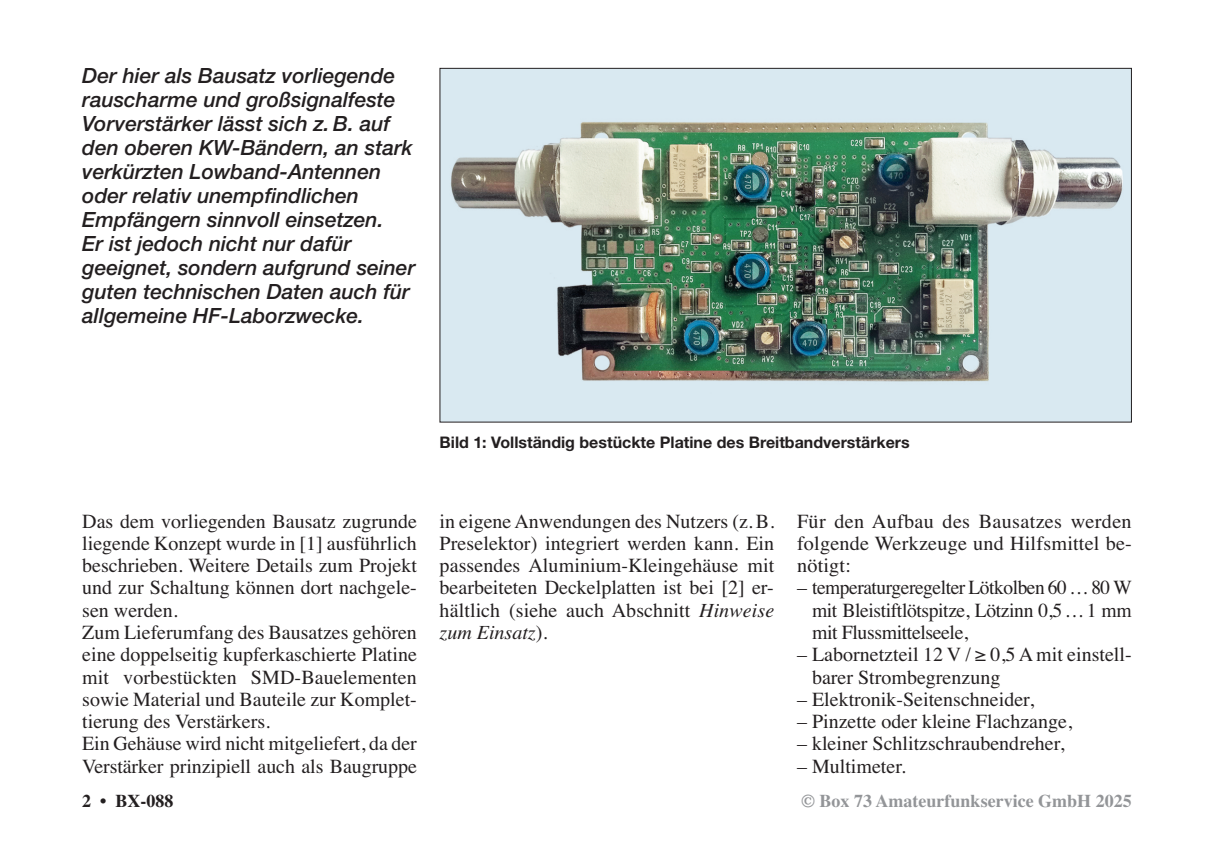
<style>
.page{position:relative;width:1214px;height:862px;background:#fff}
.page>*{position:absolute;margin:0;border:0;box-sizing:border-box;transform-origin:0 0}
.t1{font:italic 500 21px/24px "Helvetica Neue";color:#231f20}
.t2{font:20px/22.2px "Times";color:#231f20;text-align:justify}
.t3{font:700 18px "Times";color:#939598}
.t4{font:700 18px "Times";color:#231f20}
.t5{font:700 16px "Helvetica Neue";color:#231f20}
.s1{font-style:italic}
</style>
<div class="page">
<img style="left:441px;top:70px;width:688px;height:350px">
<p class="t1" style="left:82px;top:66px;width:334px">Der hier als Bausatz vorliegende rauscharme und großsignalfeste<br>Vorverstärker lässt sich z. B. auf den oberen KW-Bändern, an stark verkürzten Lowband-Antennen oder relativ unempfindlichen<br>Empfängern sinnvoll einsetzen.<br>Er ist jedoch nicht nur dafür geeignet, sondern aufgrund seiner guten technischen Daten auch für allgemeine HF-Laborzwecke.</p>
<p class="t5" style="left:439px;top:437px;width:471px">Bild 1: Vollständig bestückte Platine des Breitbandverstärkers</p>
<p class="t2" style="left:82px;top:509px;width:336px;text-align:left">Das dem vorliegenden Bausatz zugrunde liegende Konzept wurde in [1] ausführlich beschrieben. Weitere Details zum Projekt und zur Schaltung können dort nachgele&shy;sen werden.<br>Zum Lieferumfang des Bausatzes gehören eine doppelseitig kupferkaschierte Platine mit vorbestückten SMD-Bauelementen sowie Material und Bauteile zur Komplet&shy;tierung des Verstärkers.<br>Ein Gehäuse wird nicht mitgeliefert, da der Verstärker prinzipiell auch als Baugruppe</p>
<p class="t2" style="left:439px;top:509px;width:336px">in eigene Anwendungen des Nutzers (z. B.<br>Preselektor) integriert werden kann. Ein passendes Aluminium-Kleingehäuse mit bearbeiteten Deckelplatten ist bei [2] er&shy;hältlich (siehe auch Abschnitt <span class="s1">Hinweise zum Einsatz</span>).</p>
<p class="t2" style="left:797px;top:509px;width:336px">Für den Aufbau des Bausatzes werden folgende Werkzeuge und Hilfsmittel be&shy;nötigt:</p>
<p class="t2" style="left:812px;top:576px;width:321px;text-indent:-15px">– temperaturgeregelter Lötkolben 60…80 W mit Bleistiftlötspitze, Lötzinn 0,5…1 mm mit Flussmittelseele,</p>
<p class="t2" style="left:812px;top:643px;width:321px;text-indent:-15px">– Labornetzteil 12 V / ≥ 0,5 A mit einstell&shy;barer Strombegrenzung</p>
<p class="t2" style="left:797px;top:688px;width:238px">– Elektronik-Seitenschneider,</p>
<p class="t2" style="left:797px;top:710px;width:276px">– Pinzette oder kleine Flachzange,</p>
<p class="t2" style="left:797px;top:732px;width:269px">– kleiner Schlitzschraubendreher,</p>
<p class="t2" style="left:797px;top:754px;width:110px">– Multimeter.</p>
<p class="t4" style="left:82px;top:790px;width:93px">2 • BX-088</p>
<p class="t3" style="left:801px;top:790px;width:331px">© Box 73 Amateurfunkservice GmbH 2025</p>
</div>
